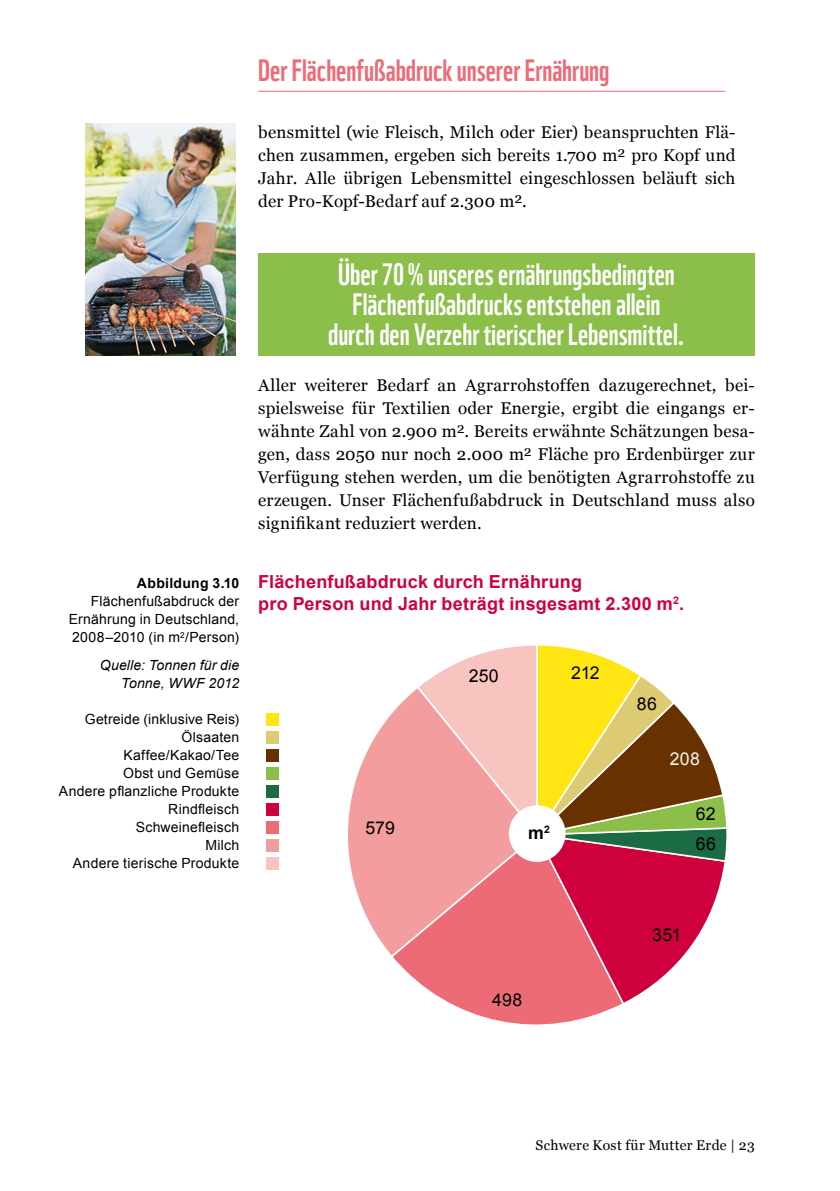
<style>
.page{position:relative;width:840px;height:1191px;background:#fff}
.page>*{position:absolute;margin:0;border:0;box-sizing:border-box;transform-origin:0 0}
.t1{font:30px/30px "WWF";letter-spacing:-.005em;color:#fff;text-align:center}
.t2{font:30px "WWF";letter-spacing:-.005em;color:#ed6b77}
.t3{font:700 18px/22px "Arial";letter-spacing:.01em;color:#cf003e}
.t4{font:17.6px/29.8px "Arial";letter-spacing:.01em;color:#000}
.t5{font:17.6px "Arial";color:#f4f3ea}
.t6{font:700 17.6px "Arial";color:#000}
.t7{font:17px/23px "Georgia";letter-spacing:.015em;color:#000;text-align:justify}
.t8{font:14px/18px "Arial";letter-spacing:.015em;color:#000;text-align:justify}
.t9{font:italic 14px/18px "Arial";letter-spacing:.01em;color:#000;text-align:right}
.t10{font:14px "Georgia";letter-spacing:.02em;color:#000}
.t11{font:700 14px "Arial";letter-spacing:.02em;color:#000}
</style>
<div class="page">
<div style="left:258px;top:253px;width:496px;height:102px;background:#8bbf4a"></div>
<hr style="left:258px;top:91px;width:466px;height:1px;background:#ed6b77">
<img style="left:85px;top:123px;width:150px;height:232px">
<div style="left:266px;top:713px;width:13px;height:12px;background:#ffe613"></div>
<div style="left:266px;top:731px;width:13px;height:12px;background:#ddcb73"></div>
<div style="left:266px;top:749px;width:13px;height:12px;background:#673200"></div>
<div style="left:266px;top:767px;width:13px;height:12px;background:#8bbf4a"></div>
<div style="left:266px;top:785px;width:13px;height:12px;background:#1b6b45"></div>
<div style="left:266px;top:803px;width:13px;height:12px;background:#cf003e"></div>
<div style="left:266px;top:821px;width:13px;height:12px;background:#ed6b77"></div>
<div style="left:266px;top:839px;width:13px;height:12px;background:#f39d9f"></div>
<div style="left:266px;top:857px;width:13px;height:12px;background:#f8c4bf"></div>
<svg style="left:348px;top:690px;width:67px;height:262px"></svg>
<svg style="left:389px;top:832px;width:228px;height:193px"></svg>
<svg style="left:415px;top:645px;width:312px;height:361px"></svg>
<div style="left:508px;top:805px;width:57px;height:57px;background:#fff;border-radius:50%"></div>
<h1 class="t2" style="left:258px;top:47px;width:352px">Der Flächenfußabdruck unserer Ernährung</h1>
<p class="t7" style="left:258px;top:121px;width:478px">bensmittel (wie Fleisch, Milch oder Eier) beanspruchten Flä&shy;chen zusammen, ergeben sich bereits 1.700 m² pro Kopf und Jahr. Alle übrigen Lebensmittel eingeschlossen beläuft sich der Pro-Kopf-Bedarf auf 2.300 m².</p>
<p class="t11" style="left:137px;top:574px;width:104px">Abbildung 3.10</p>
<p class="t8" style="left:69px;top:592px;width:172px;text-indent:22px">Flächenfußabdruck der Ernährung in Deutschland, 2008–2010 (in m<sup>2</sup>/Person)</p>
<p class="t9" style="left:100px;top:656px;width:141px">Quelle: Tonnen für die<br>Tonne, WWF 2012</p>
<p class="t8" style="left:59px;top:710px;width:182px;text-align:right">Getreide (inklusive Reis)<br>Ölsaaten<br>Kaffee/Kakao/Tee<br>Obst und Gemüse<br>Andere pflanzliche Produkte<br>Rindfleisch<br>Schweinefleisch<br>Milch<br>Andere tierische Produkte</p>
<h1 class="t1" style="left:328px;top:256px;width:358px">Über 70% unseres ernährungsbedingten<br>Flächenfußabdrucks entstehen allein durch den Verzehr tierischer Lebensmittel.</h1>
<p class="t7" style="left:258px;top:374px;width:498px">Aller weiterer Bedarf an Agrarrohstoffen dazugerechnet, bei&shy;spielsweise für Textilien oder Energie, ergibt die eingangs er&shy;wähnte Zahl von 2.900 m². Bereits erwähnte Schätzungen besa&shy;gen, dass 2050 nur noch 2.000 m² Fläche pro Erdenbürger zur Verfügung stehen werden, um die benötigten Agrarrohstoffe zu erzeugen. Unser Flächenfußabdruck in Deutschland muss also signifikant reduziert werden.</p>
<p class="t3" style="left:258px;top:571px;width:427px">Flächenfußabdruck durch Ernährung<br>pro Person und Jahr beträgt insgesamt 2.300 m<sup>2</sup>.</p>
<p class="t4" style="left:365px;top:813px;width:31px">579</p>
<p class="t4" style="left:468px;top:661px;width:31px">250</p>
<p class="t4" style="left:571px;top:658px;width:30px">212</p>
<p class="t6" style="left:528px;top:821px;width:23px">m<sup>2</sup></p>
<p class="t4" style="left:636px;top:689px;width:22px">86</p>
<p class="t5" style="left:669px;top:747px;width:32px">208</p>
<p class="t4" style="left:695px;top:799px;width:22px">62<br>66</p>
<p class="t4" style="left:492px;top:985px;width:32px">498</p>
<p class="t4" style="left:652px;top:920px;width:30px">351</p>
<p class="t10" style="left:535px;top:1137px;width:221px">Schwere Kost für Mutter Erde | 23</p>
</div>
